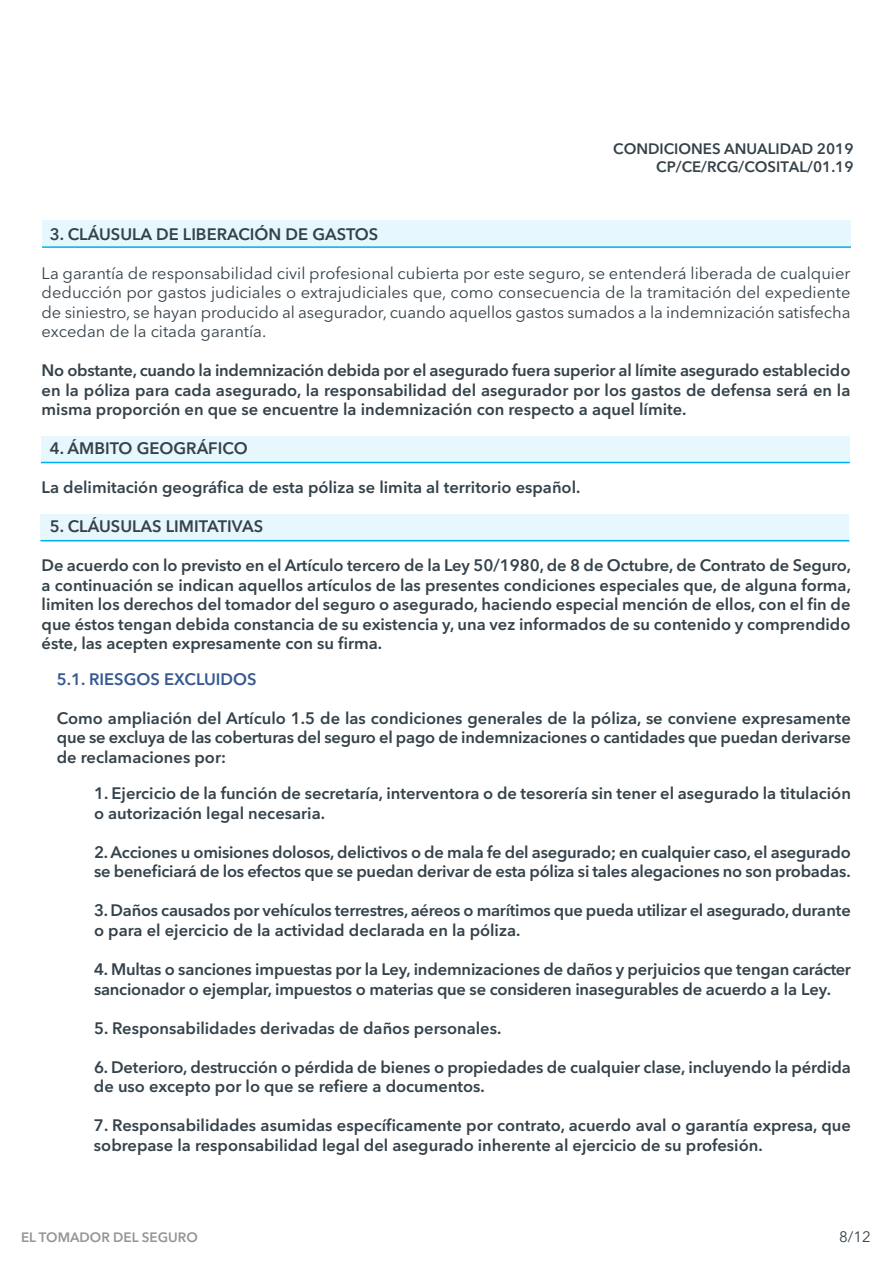
<style>
.page{position:relative;width:893px;height:1263px;background:#fff}
.page>*{position:absolute;margin:0;border:0;box-sizing:border-box;transform-origin:0 0}
.t1{font:600 16.5px/19.5px "Avenir Next LT Pro";color:#35424a}
.t2{font:16.5px/19.5px "Avenir Next LT Pro";letter-spacing:-.005em;color:#35424a;text-align:justify}
.t3{font:600 16.5px "Avenir Next LT Pro";color:#375992}
.t4{font:600 15px/18px "Avenir Next LT Pro";color:#35424a;text-align:right}
.t5{font:15px "Avenir Next LT Pro";color:#35424a}
.t6{font:600 13.5px "Avenir Next LT Pro";color:#939598}
</style>
<div class="page">
<div style="left:40px;top:514px;width:809px;height:27px;background:#e6f7fd"></div>
<div style="left:41px;top:436px;width:809px;height:26px;background:#e6f7fd"></div>
<div style="left:42px;top:221px;width:809px;height:26px;background:#e6f7fd"></div>
<hr style="left:42px;top:246px;width:809px;height:2px;background:#00aeef">
<hr style="left:41px;top:462px;width:809px;height:1px;background:#00aeef">
<hr style="left:40px;top:540px;width:809px;height:1px;background:#00aeef">
<p class="t4" style="left:613px;top:142px;width:242px">CONDICIONES ANUALIDAD 2019<br>CP/CE/RCG/COSITAL/01.19</p>
<p class="t1" style="left:50px;top:226px;width:330px">3. CLÁUSULA DE LIBERACIÓN DE GASTOS</p>
<p class="t2" style="left:42px;top:265px;width:810px">La garantía de responsabilidad civil profesional cubierta por este seguro, se entenderá liberada de cualquier deducción por gastos judiciales o extrajudiciales que, como consecuencia de la tramitación del expediente de siniestro, se hayan producido al asegurador, cuando aquellos gastos sumados a la indemnización satisfecha excedan de la citada garantía.</p>
<p class="t1" style="left:42px;top:363px;width:810px;text-align:justify">No obstante, cuando la indemnización debida por el asegurado fuera superior al límite asegurado establecido en la póliza para cada asegurado, la responsabilidad del asegurador por los gastos de defensa será en la misma proporción en que se encuentre la indemnización con respecto a aquel límite.</p>
<p class="t1" style="left:50px;top:441px;width:199px">4. ÁMBITO GEOGRÁFICO</p>
<p class="t1" style="left:42px;top:480px;width:540px">La delimitación geográfica de esta póliza se limita al territorio español.</p>
<p class="t1" style="left:50px;top:519px;width:215px">5. CLÁUSULAS LIMITATIVAS</p>
<p class="t1" style="left:42px;top:558px;width:811px;text-align:justify">De acuerdo con lo previsto en el Artículo tercero de la Ley 50/1980, de 8 de Octubre, de Contrato de Seguro, a continuación se indican aquellos artículos de las presentes condiciones especiales que, de alguna forma, limiten los derechos del tomador del seguro o asegurado, haciendo especial mención de ellos, con el fin de que éstos tengan debida constancia de su existencia y, una vez informados de su contenido y comprendido éste, las acepten expresamente con su firma.</p>
<p class="t3" style="left:57px;top:673px;width:201px">5.1. RIESGOS EXCLUIDOS</p>
<p class="t1" style="left:57px;top:710px;width:795px;text-align:justify">Como ampliación del Artículo 1.5 de las condiciones generales de la póliza, se conviene expresamente que se excluya de las coberturas del seguro el pago de indemnizaciones o cantidades que puedan derivarse de reclamaciones por:</p>
<p class="t1" style="left:94px;top:786px;width:758px">1. Ejercicio de la función de secretaría, interventora o de tesorería sin tener el asegurado la titulación o autorización legal necesaria.</p>
<p class="t1" style="left:94px;top:844px;width:758px">2. Acciones u omisiones dolosos, delictivos o de mala fe del asegurado; en cualquier caso, el asegurado se beneficiará de los efectos que se puedan derivar de esta póliza si tales alegaciones no son probadas.</p>
<p class="t1" style="left:94px;top:903px;width:758px">3. Daños causados por vehículos terrestres, aéreos o marítimos que pueda utilizar el asegurado, durante o para el ejercicio de la actividad declarada en la póliza.</p>
<p class="t1" style="left:94px;top:961px;width:758px">4. Multas o sanciones impuestas por la Ley, indemnizaciones de daños y perjuicios que tengan carácter sancionador o ejemplar, impuestos o materias que se consideren inasegurables de acuerdo a la Ley.</p>
<p class="t1" style="left:94px;top:1020px;width:409px">5. Responsabilidades derivadas de daños personales.</p>
<p class="t1" style="left:94px;top:1059px;width:758px">6. Deterioro, destrucción o pérdida de bienes o propiedades de cualquier clase, incluyendo la pérdida de uso excepto por lo que se refiere a documentos.</p>
<p class="t1" style="left:94px;top:1117px;width:758px">7. Responsabilidades asumidas específicamente por contrato, acuerdo aval o garantía expresa, que sobrepase la responsabilidad legal del asegurado inherente al ejercicio de su profesión.</p>
<p class="t6" style="left:21px;top:1232px;width:178px">EL TOMADOR DEL SEGURO</p>
<p class="t5" style="left:839px;top:1231px;width:33px">8/12</p>
</div>
